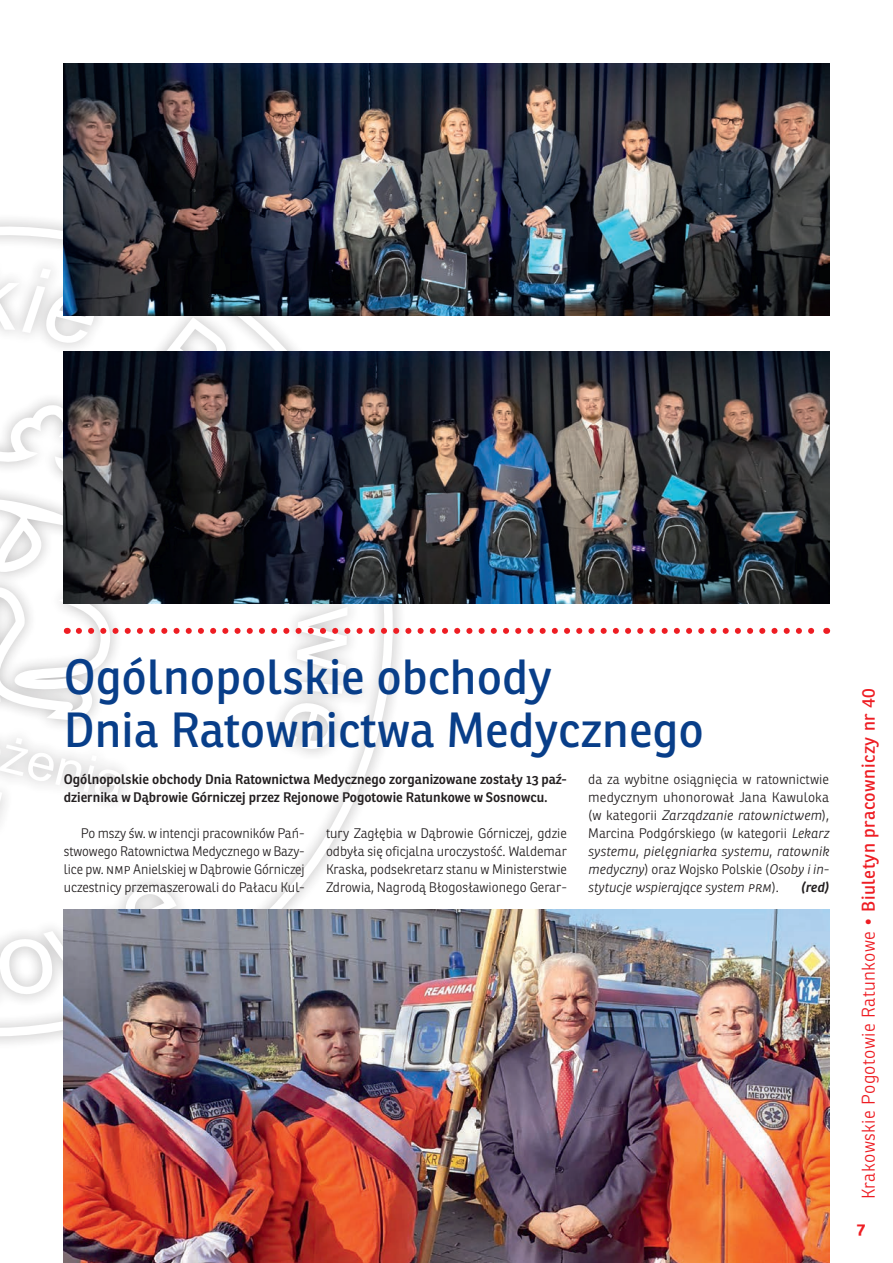
<style>
.page{position:relative;width:893px;height:1263px;background:#fff}
.page>*{position:absolute;margin:0;border:0;box-sizing:border-box;transform-origin:0 0}
.t1{font:48px/52.5px "Ronnia";color:#083e89}
.t2{font:300 18px "Ronnia";letter-spacing:.025em;color:#ee1d23}
.t3{font:700 16.5px "Ronnia";color:#ee1d23}
.t4{font:300 13.5px/18px "Ronnia";color:#231f20;text-align:justify}
.t5{font:600 13.5px/18px "Ronnia";color:#231f20}
.t6{font:italic 600 13.5px "Ronnia";color:#231f20}
.s1{font-style:italic}
.s2{font-weight:400}
</style>
<div class="page">
<svg style="left:0;top:186px;width:434px;height:891px"></svg>
<svg style="left:0;top:561px;width:151px;height:125px"></svg>
<svg style="left:0;top:686px;width:182px;height:313px"></svg>
<svg style="left:151px;top:317px;width:211px;height:433px"></svg>
<svg style="left:0;top:265px;width:95px;height:296px"></svg>
<img style="left:64px;top:910px;width:765px;height:353px">
<svg style="left:79px;top:628px;width:736px;height:6px"></svg>
<img style="left:64px;top:64px;width:765px;height:252px">
<img style="left:64px;top:352px;width:765px;height:252px">
<h1 class="t1" style="left:64px;top:650px;width:641px">Ogólnopolskie obchody<br>Dnia Ratownictwa Medycznego</h1>
<p class="t5" style="left:64px;top:770px;width:505px">Ogólnopolskie obchody Dnia Ratownictwa Medycznego zorganizowane zostały 13 paź&shy;dziernika w Dąbrowie Górniczej przez Rejonowe Pogotowie Ratunkowe w Sosnowcu.</p>
<p class="t4" style="left:64px;top:824px;width:242px;text-indent:17px">Po mszy św. w intencji pracowników Pań&shy;stwowego Ratownictwa Medycznego w Bazy&shy;lice pw. nmp Anielskiej w Dąbrowie Górniczej uczestnicy przemaszerowali do Pałacu Kul-</p>
<p class="t4" style="left:326px;top:824px;width:243px">tury Zagłębia w Dąbrowie Górniczej, gdzie odbyła się oficjalna uroczystość. Waldemar Kraska, podsekretarz stanu w Ministerstwie Zdrowia, Nagrodą Błogosławionego Gerar-</p>
<p class="t4" style="left:588px;top:770px;width:242px">da za wybitne osiągnięcia w ratownictwie medycznym uhonorował Jana Kawuloka (w kategorii <span class="s1">Zarządzanie ratownictwem</span>), Marcina Podgórskiego (w kategorii <span class="s1">Lekarz systemu, pielęgniarka systemu, ratownik medyczny</span>) oraz Wojsko Polskie (<span class="s1">Osoby i in&shy;stytucje wspierające system prm</span>).</p>
<p class="t6" style="left:801px;top:879px;width:29px">(red)</p>
<h2 class="t2" style="left:857px;top:1199px;width:513px;rotate:-90deg">Krakowskie Pogotowie Ratunkowe • <span class="s2">Biuletyn pracowniczy nr 40</span></h2>
<p class="t3" style="left:857px;top:1217px;width:10px">7</p>
</div>
